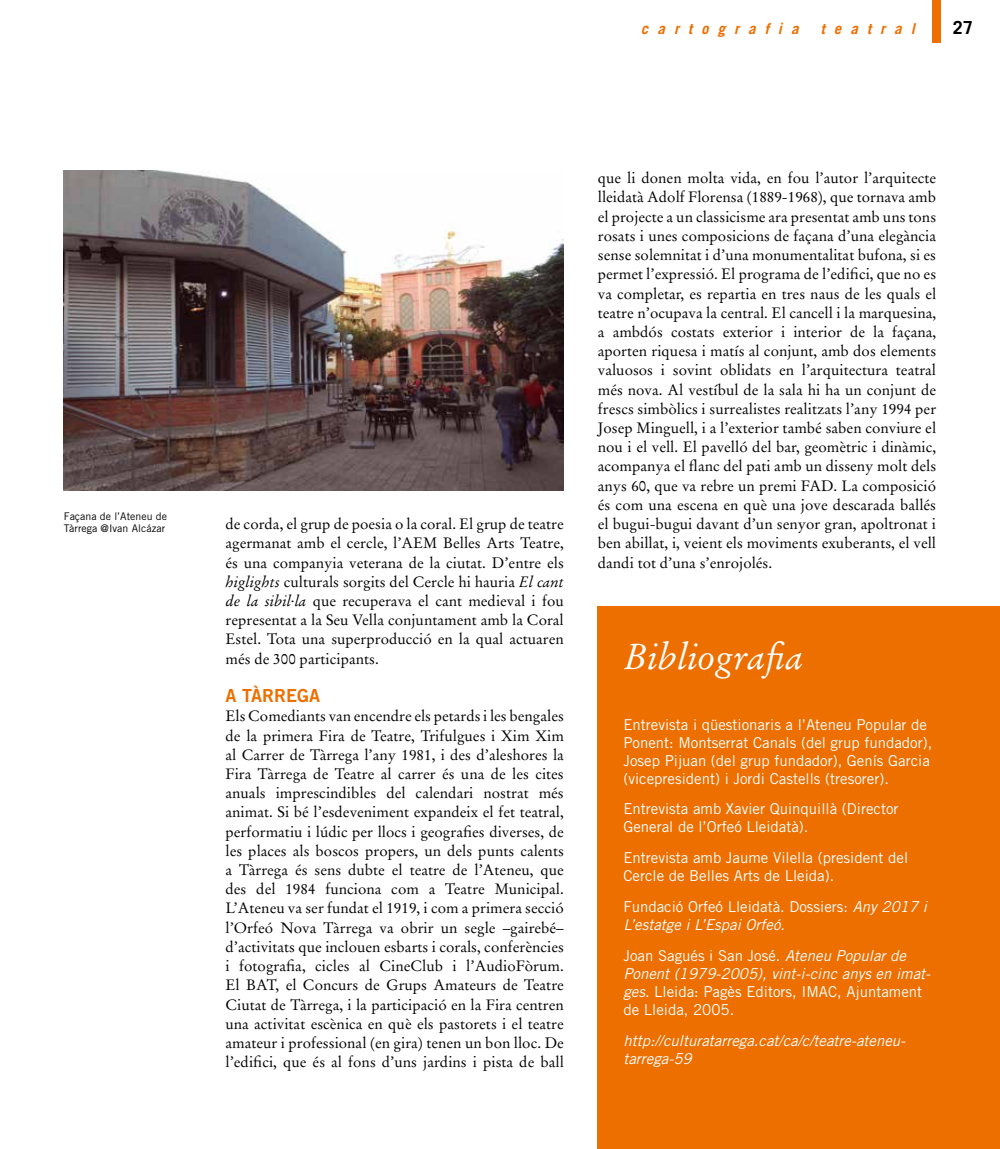
<style>
.page{position:relative;width:1000px;height:1149px;background:#fff}
.page>*{position:absolute;margin:0;border:0;box-sizing:border-box;transform-origin:0 0}
.t1{font:italic 36px "Stempel Garamond LT Std";color:#fff}
.t2{font:18px "Trade Gothic LT Std Bd 2";color:#ed6f00}
.t3{font:700 18px "Trade Gothic LT Std";color:#000}
.t4{font:15px/19.2px "Stempel Garamond LT Std";color:#000;text-align:justify}
.t5{font:15px/18px "Trade Gothic LT Std";color:#fff}
.t6{font:italic 15px/18px "Trade Gothic LT Std";color:#fff}
.t7{font:italic 700 15px "Trade Gothic LT Std";letter-spacing:.6em;color:#ed6f00}
.t8{font:10.5px/12.8px "Trade Gothic LT Std";letter-spacing:.005em;color:#000}
.s1{font-style:italic}
</style>
<div class="page">
<div style="left:931px;top:0;width:9px;height:43px;background:#ed6f00"></div>
<img style="left:64px;top:170px;width:499px;height:320px">
<div style="left:597px;top:605px;width:402px;height:543px;background:#ed6f00"></div>
<p class="t8" style="left:64px;top:509px;width:105px">Façana de l’Ateneu de<br>Tàrrega @Ivan Alcázar</p>
<p class="t7" style="left:640px;top:19px;width:159px">cartografia</p>
<p class="t7" style="left:820px;top:19px;width:96px">teatral</p>
<p class="t3" style="left:952px;top:16px;width:22px">27</p>
<p class="t4" style="left:225px;top:514px;width:340px">de corda, el grup de poesia o la coral. El grup de teatre agermanat amb el cercle, l’AEM Belles Arts Teatre, és una companyia veterana de la ciutat. D’entre els <span class="s1">higlights</span> culturals sorgits del Cercle hi hauria <span class="s1">El cant de la sibil·la</span> que recuperava el cant medieval i fou representat a la Seu Vella conjuntament amb la Coral Estel. Tota una superproducció en la qual actuaren més de 300 participants.</p>
<p class="t2" style="left:225px;top:684px;width:49px">A TÀRREGA</p>
<p class="t4" style="left:225px;top:706px;width:340px">Els Comediants van encendre els petards i les bengales de la primera Fira de Teatre, Trifulgues i Xim Xim al Carrer de Tàrrega l’any 1981, i des d’aleshores la Fira Tàrrega de Teatre al carrer és una de les cites anuals imprescindibles del calendari nostrat més animat. Si bé l’esdeveniment expandeix el fet teatral, performatiu i lúdic per llocs i geografies diverses, de les places als boscos propers, un dels punts calents a Tàrrega és sens dubte el teatre de l’Ateneu, que des del 1984 funciona com a Teatre Municipal.<br>L’Ateneu va ser fundat el 1919, i com a primera secció l’Orfeó Nova Tàrrega va obrir un segle –gairebé– d’activitats que inclouen esbarts i corals, conferències i fotografia, cicles al CineClub i l’AudioFòrum.<br>El BAT, el Concurs de Grups Amateurs de Teatre Ciutat de Tàrrega, i la participació en la Fira centren una activitat escènica en què els pastorets i el teatre amateur i professional (en gira) tenen un bon lloc. De l’edifici, que és al fons d’uns jardins i pista de ball</p>
<p class="t4" style="left:597px;top:168px;width:340px">que li donen molta vida, en fou l’autor l’arquitecte lleidatà Adolf Florensa (1889-1968), que tornava amb el projecte a un classicisme ara presentat amb uns tons rosats i unes composicions de façana d’una elegància sense solemnitat i d’una monumentalitat bufona, si es permet l’expressió. El programa de l’edifici, que no es va completar, es repartia en tres naus de les quals el teatre n’ocupava la central. El cancell i la marquesina, a ambdós costats exterior i interior de la façana, aporten riquesa i matís al conjunt, amb dos elements valuosos i sovint oblidats en l’arquitectura teatral més nova. Al vestíbul de la sala hi ha un conjunt de frescs simbòlics i surrealistes realitzats l’any 1994 per Josep Minguell, i a l’exterior també saben conviure el nou i el vell. El pavelló del bar, geomètric i dinàmic, acompanya el flanc del pati amb un disseny molt dels anys 60, que va rebre un premi FAD. La composició és com una escena en què una jove descarada ballés el bugui-bugui davant d’un senyor gran, apoltronat i ben abillat, i, veient els moviments exuberants, el vell dandi tot d’una s’enrojolés.</p>
<h1 class="t1" style="left:623px;top:634px;width:182px">Bibliografia</h1>
<p class="t5" style="left:623px;top:714px;width:310px">Entrevista i qüestionaris a l’Ateneu Popular de Ponent: Montserrat Canals (del grup fundador), Josep Pijuan (del grup fundador), Genís Garcia (vicepresident) i Jordi Castells (tresorer).</p>
<p class="t5" style="left:623px;top:799px;width:276px">Entrevista amb Xavier Quinquillà (Director<br>General de l’Orfeó Lleidatà).</p>
<p class="t5" style="left:623px;top:848px;width:286px">Entrevista amb Jaume Vilella (president del<br>Cercle de Belles Arts de Lleida).</p>
<p class="t5" style="left:623px;top:897px;width:305px">Fundació Orfeó Lleidatà. Dossiers: <span class="s1">Any 2017 i<br>L’estatge i L’Espai Orfeó</span>.</p>
<p class="t5" style="left:623px;top:945px;width:308px">Joan Sagués i San José. <span class="s1">Ateneu Popular de Ponent (1979-2005), vint-i-cinc anys en imat&shy;ges</span>. Lleida: Pagès Editors, IMAC, Ajuntament de Lleida, 2005.</p>
<p class="t6" style="left:623px;top:1031px;width:283px">http://culturatarrega.cat/ca/c/teatre-ateneu&shy;tarrega-59</p>
</div>
